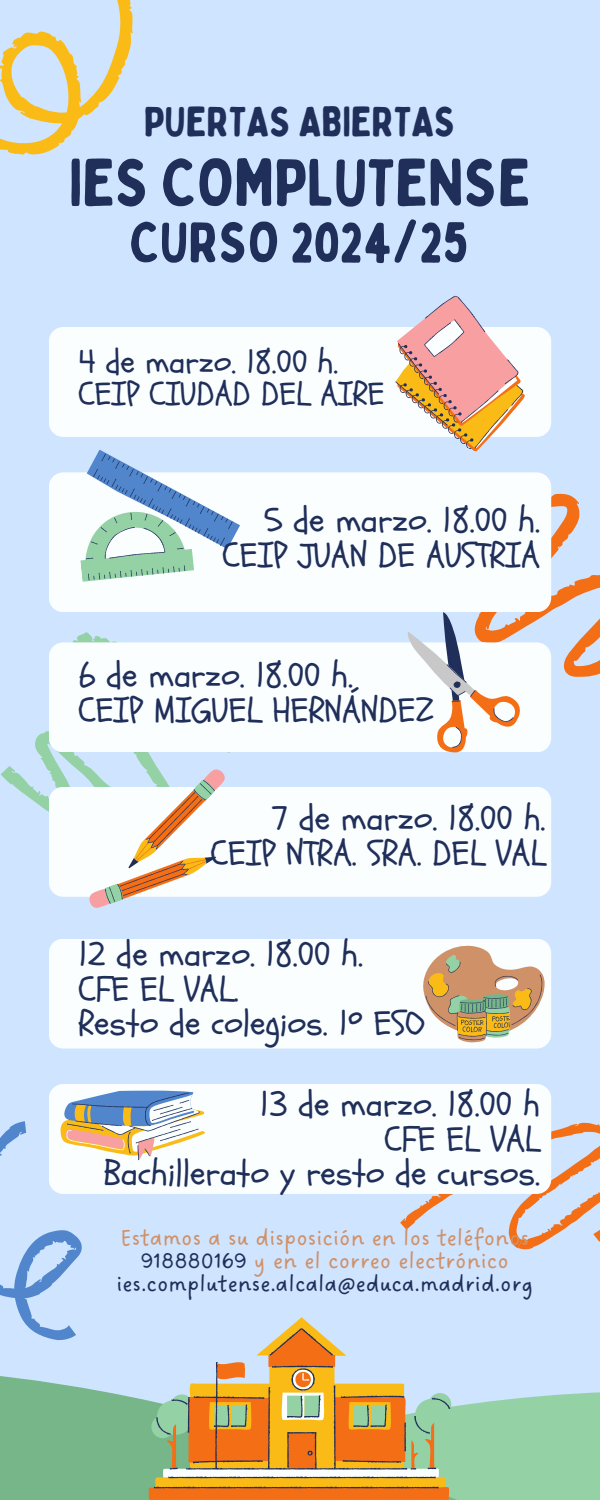
<style>
.page{position:relative;width:600px;height:1500px;background:#cfe4ff}
.page>*{position:absolute;margin:0;border:0;box-sizing:border-box;transform-origin:0 0}
.t1{font:66.6px "Bobby Jones Soft";letter-spacing:-.01em;color:#202f5a}
.t2{font:56.6px "Bobby Jones Soft";letter-spacing:-.01em;color:#202f5a}
.t3{font:42px "Bobby Jones Soft";letter-spacing:-.01em;color:#202f5a}
.t4{font:35px/34.5px "Schoolbell";color:#202f5a;text-align:right}
.t5{font:33px/32.2px "Schoolbell";color:#202f5a}
.t6{font:24px/23.2px "DO Sans Regular";color:#cf9168;text-align:center}
.s1{color:#202f5a}
</style>
<div class="page">
<svg style="left:520px;top:494px;width:80px;height:183px"></svg>
<svg style="left:571px;top:521px;width:4px;height:6px"></svg>
<svg style="left:556px;top:588px;width:15px;height:10px"></svg>
<svg style="left:0;top:0;width:133px;height:155px"></svg>
<svg style="left:400px;top:1123px;width:200px;height:126px"></svg>
<div style="left:49px;top:327px;width:502px;height:110px;background:#fafeff;border-radius:15px"></div>
<svg style="left:395px;top:296px;width:155px;height:156px"></svg>
<div style="left:49px;top:472px;width:502px;height:140px;background:#fafeff;border-radius:15px"></div>
<div style="left:49px;top:642px;width:502px;height:110px;background:#fafeff;border-radius:15px"></div>
<div style="left:49px;top:787px;width:502px;height:110px;background:#fafeff;border-radius:15px"></div>
<div style="left:49px;top:939px;width:502px;height:110px;background:#fafeff;border-radius:15px"></div>
<div style="left:49px;top:1084px;width:502px;height:110px;background:#fafeff;border-radius:15px"></div>
<svg style="left:75px;top:450px;width:167px;height:132px"></svg>
<svg style="left:407px;top:612px;width:113px;height:140px"></svg>
<svg style="left:1px;top:632px;width:239px;height:276px"></svg>
<svg style="left:0;top:1091px;width:204px;height:249px"></svg>
<div style="left:551px;top:1392px;width:49px;height:108px;background:#94d2a5"></div>
<svg style="left:0;top:1376px;width:551px;height:124px;background:#8cc5a1"></svg>
<svg style="left:154px;top:1317px;width:160px;height:11px"></svg>
<svg style="left:149px;top:1328px;width:300px;height:172px;background:#df7e37"></svg>
<svg style="left:154px;top:1328px;width:296px;height:160px"></svg>
<svg style="left:423px;top:945px;width:122px;height:97px"></svg>
<p class="t3" style="left:144px;top:96px;width:314px">PUERTAS ABIERTAS</p>
<p class="t1" style="left:69px;top:141px;width:464px">IES COMPLUTENSE</p>
<p class="t2" style="left:130px;top:207px;width:342px">CURSO 2024/25</p>
<h2 class="t5" style="left:78px;top:346px;width:308px">4 de marzo. 18.00 h.<br>CEIP CIUDAD DEL AIRE</h2>
<h1 class="t4" style="left:223px;top:504px;width:319px">5 de marzo. 18.00 h.<br>CEIP JUAN DE AUSTRIA</h1>
<p class="t4" style="left:78px;top:659px;width:357px;text-align:left">6 de marzo. 18.00 h.<br>CEIP MIGUEL HERNÁNDEZ</p>
<h3 class="t4" style="left:211px;top:802px;width:336px">7 de marzo. 18.00 h.<br>CEIP NTRA. SRA. DEL VAL</h3>
<p class="t4" style="left:78px;top:938px;width:348px;text-align:left">12 de marzo. 18.00 h.<br>CFE EL VAL.<br>Resto de colegios. 1º ESO</p>
<h3 class="t4" style="left:104px;top:1088px;width:438px">13 de marzo. 18.00 h<br>CFE EL VAL<br>Bachillerato y resto de cursos.</h3>
<p class="t6" style="left:116px;top:1227px;width:418px">Estamos a su disposición en los teléfonos<br><span class="s1">918880169</span> y en el correo electrónico <span class="s1">ies.complutense.alcala@educa.madrid.org</span></p>
</div>
